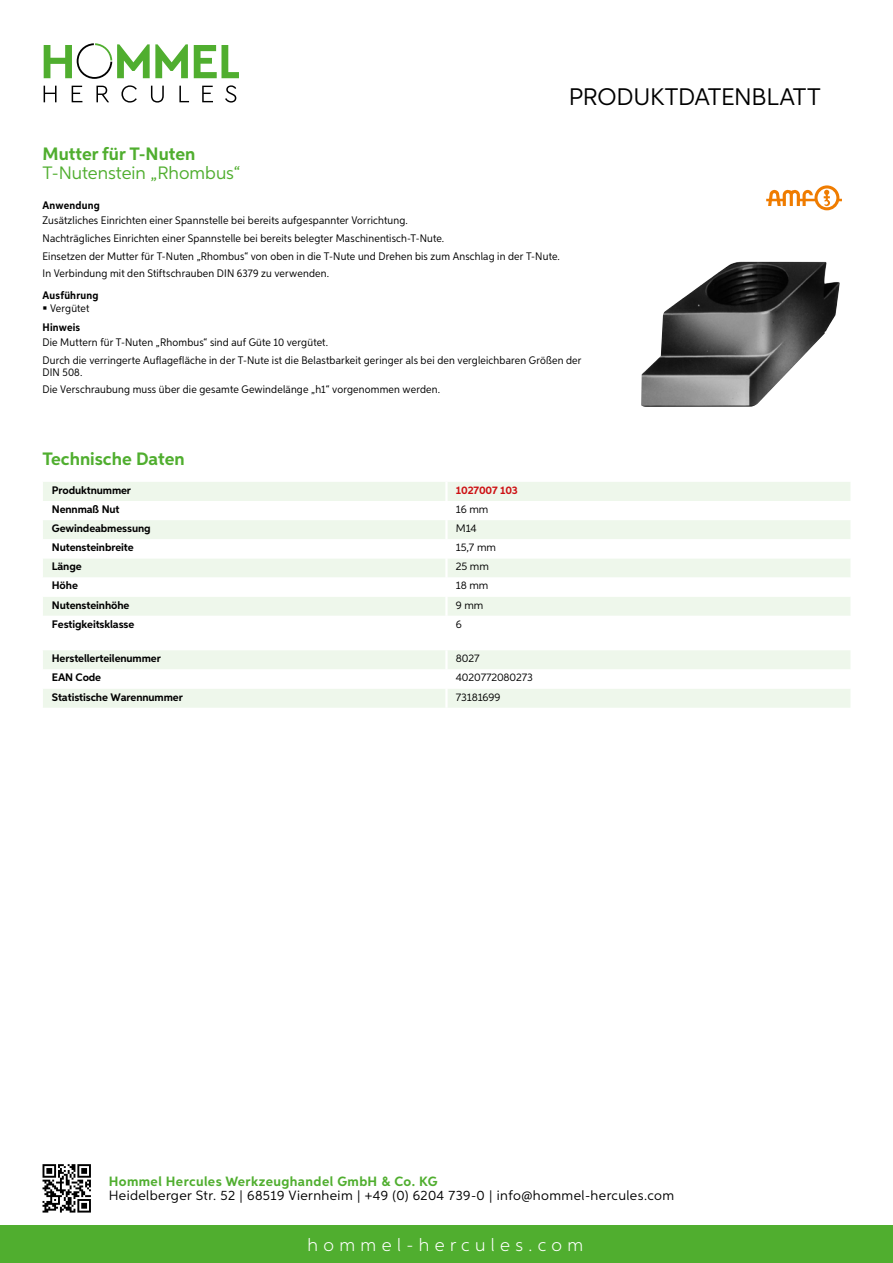
<style>
.page{position:relative;width:893px;height:1263px;background:#fff}
.page>*{position:absolute;margin:0;border:0;box-sizing:border-box;transform-origin:0 0}
.t1{font:24px "Aspira";letter-spacing:-.01em;color:#000}
.t2{font:700 18px "Aspira";color:#50ae2f}
.t3{font:18px "Aspira";color:#50ae2f}
.t4{font:300 18px "Aspira";letter-spacing:.3em;color:#fff}
.t5{font:13.5px "Aspira";letter-spacing:.03em;color:#000}
.t6{font:700 13.5px "Aspira";letter-spacing:.03em;color:#50ae2f}
.t7{font:10.95px/17.5px "Aspira Nar";letter-spacing:.015em;color:#000}
.t8{font:700 10.95px "Aspira";letter-spacing:-.01em;color:#000}
.t9{font:10.95px "Aspira";letter-spacing:-.01em;color:#000}
.t10{font:700 10.95px "Aspira Nar";letter-spacing:.02em;color:#000}
.t11{font:700 10.95px "Aspira";letter-spacing:-.01em;color:#cd1013}
</style>
<div class="page">
<div style="left:0;top:1226px;width:893px;height:37px;background:#50ae2f"></div>
<svg style="left:43px;top:1164px;width:48px;height:48px"></svg>
<svg style="left:194px;top:45px;width:45px;height:33px"></svg>
<svg style="left:44px;top:43px;width:144px;height:36px"></svg>
<svg style="left:44px;top:86px;width:13px;height:16px"></svg>
<svg style="left:72px;top:86px;width:10px;height:16px"></svg>
<svg style="left:96px;top:86px;width:13px;height:16px"></svg>
<svg style="left:121px;top:85px;width:16px;height:18px"></svg>
<svg style="left:151px;top:86px;width:13px;height:17px"></svg>
<svg style="left:179px;top:86px;width:10px;height:16px"></svg>
<svg style="left:202px;top:86px;width:11px;height:16px"></svg>
<svg style="left:225px;top:85px;width:11px;height:18px"></svg>
<div style="left:43px;top:482px;width:807px;height:19px;background:#eef7eb"></div>
<svg style="left:43px;top:520px;width:807px;height:96px;fill:#eef7eb"></svg>
<hr style="left:445px;top:482px;width:3px;height:19px;background:#fff">
<hr style="left:445px;top:520px;width:3px;height:19px;background:#fff">
<hr style="left:445px;top:539px;width:3px;height:19px;background:#fff">
<hr style="left:445px;top:558px;width:3px;height:19px;background:#fff">
<hr style="left:445px;top:577px;width:3px;height:20px;background:#fff">
<hr style="left:445px;top:597px;width:3px;height:19px;background:#fff">
<svg style="left:43px;top:650px;width:807px;height:58px"></svg>
<hr style="left:445px;top:689px;width:3px;height:19px;background:#fff">
<img style="left:641px;top:262px;width:199px;height:145px">
<svg style="left:766px;top:185px;width:76px;height:25px"></svg>
<h1 class="t1" style="left:569px;top:82px;width:253px">Produktdatenblatt</h1>
<h2 class="t2" style="left:43px;top:142px;width:154px">Mutter für T-Nuten</h2>
<h2 class="t3" style="left:43px;top:162px;width:199px">T-N utenstein „Rhombus“</h2>
<p class="t10" style="left:43px;top:199px;width:59px">Anwendung</p>
<p class="t7" style="left:43px;top:212px;width:519px">Zusätzliches Einrichten einer Spannstelle bei bereits aufgespannter Vorrichtung.<br>Nachträgliches Einrichten einer Spannstelle bei bereits belegter Maschinentisch-T-Nute.<br>Einsetzen der Mutter für T-Nuten „Rhombus“ von oben in die T-Nute und Drehen bis zum Anschlag in der T-Nute.<br>In Verbindung mit den Stiftschrauben DIN 6379 zu verwenden.</p>
<p class="t10" style="left:43px;top:289px;width:58px">Ausführung</p>
<p class="t7" style="left:50px;top:299px;width:41px">Vergütet</p>
<p class="t10" style="left:43px;top:321px;width:39px">Hinweis</p>
<p class="t7" style="left:43px;top:334px;width:540px">Die Muttern für T-Nuten „Rhombus“ sind auf Güte 10 vergütet.<br>Durch die verringerte Auflagefläche in der T-Nute ist die Belastbarkeit geringer als bei den vergleichbaren Größen der</p>
<p class="t7" style="left:43px;top:363px;width:399px">DIN 508.<br>Die Verschraubung muss über die gesamte Gewindelänge „h1“ vorgenommen werden.</p>
<h2 class="t2" style="left:43px;top:448px;width:144px">Technische Daten</h2>
<p class="t8" style="left:52px;top:483px;width:81px">Produktnummer</p>
<p class="t11" style="left:456px;top:483px;width:64px">1027007 103</p>
<p class="t8" style="left:52px;top:502px;width:69px">Nennmaß Nut</p>
<p class="t9" style="left:456px;top:502px;width:34px">16 mm</p>
<p class="t8" style="left:52px;top:521px;width:100px">Gewindeabmessung</p>
<p class="t9" style="left:456px;top:522px;width:22px">M14</p>
<p class="t8" style="left:52px;top:541px;width:83px">Nutensteinbreite</p>
<p class="t9" style="left:456px;top:541px;width:42px">15,7 mm</p>
<p class="t8" style="left:52px;top:560px;width:31px">Länge</p>
<p class="t9" style="left:456px;top:560px;width:35px">25 mm</p>
<p class="t8" style="left:52px;top:579px;width:28px">Höhe</p>
<p class="t9" style="left:456px;top:579px;width:34px">18 mm</p>
<p class="t8" style="left:52px;top:598px;width:79px">Nutensteinhöhe</p>
<p class="t9" style="left:456px;top:598px;width:29px">9 mm</p>
<p class="t8" style="left:52px;top:617px;width:84px">Festigkeitsklasse</p>
<p class="t9" style="left:456px;top:617px;width:7px">6</p>
<p class="t8" style="left:52px;top:652px;width:111px">Herstellerteilenummer</p>
<p class="t9" style="left:456px;top:652px;width:25px">8027</p>
<p class="t8" style="left:52px;top:671px;width:51px">EAN Code</p>
<p class="t9" style="left:456px;top:671px;width:79px">4020772080273</p>
<p class="t8" style="left:52px;top:690px;width:132px">Statistische Warennummer</p>
<p class="t9" style="left:456px;top:690px;width:46px">73181699</p>
<p class="t6" style="left:109px;top:1172px;width:330px">Hommel Hercules Werkzeughandel GmbH &amp; Co. KG</p>
<p class="t5" style="left:109px;top:1187px;width:567px">Heidelberger Str. 52 | 68519 Viernheim | +49 (0) 6204 739-0 | info@hommel-hercules.com</p>
<h2 class="t4" style="left:307px;top:1234px;width:277px">hommel-hercules.com</h2>
</div>
